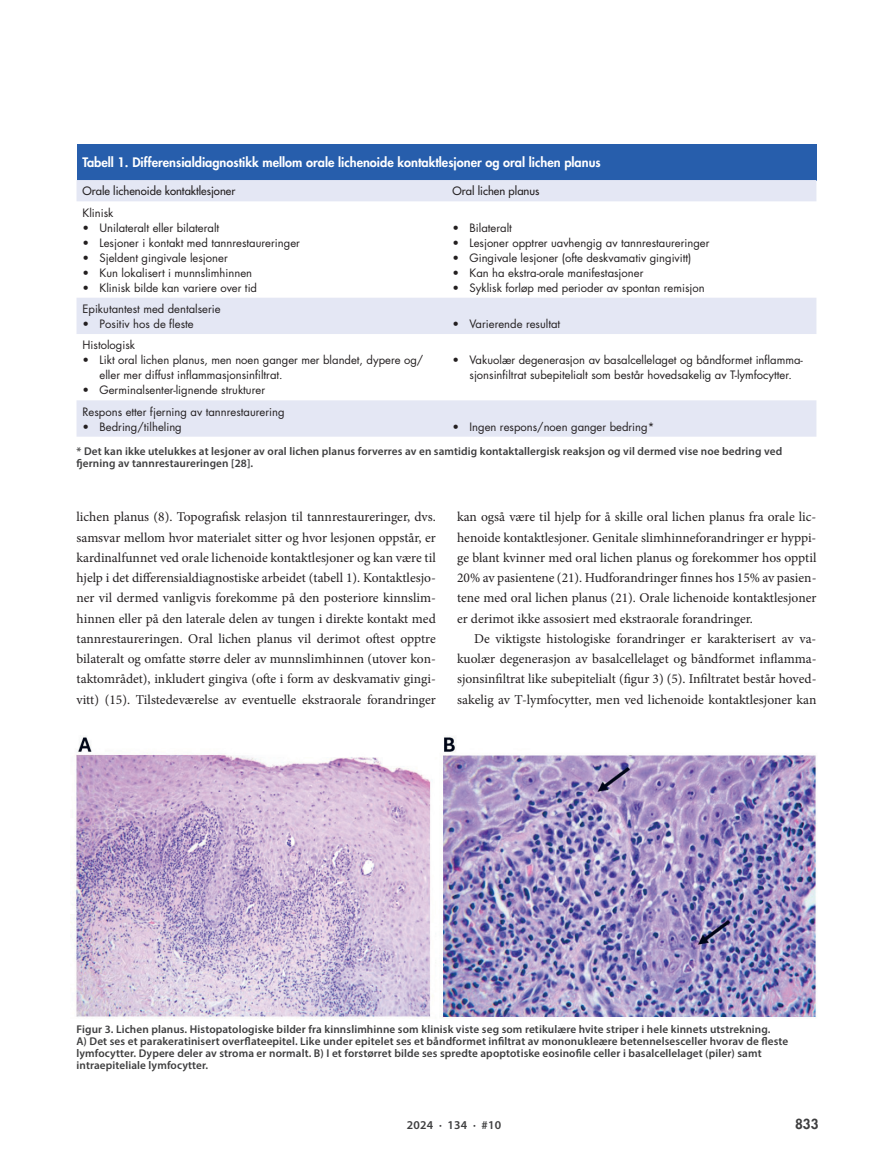
<style>
.page{position:relative;width:893px;height:1149px;background:#fff}
.page>*{position:absolute;margin:0;border:0;box-sizing:border-box;transform-origin:0 0}
.t1{font:13.5px/20.2px "Minion Pro";color:#231f20;text-align:justify}
.t2{font:800 13.5px "Futura Std";color:#3e3e3f}
.t3{font:800 12.75px "Futura Std";color:#fff}
.t4{font:600 12px "Myriad Pro";letter-spacing:.02em;color:#3e3e3f}
.t5{font:11.25px/15px "Futura Std";color:#231f20}
.t6{font:600 11.25px/12px "Myriad Pro";letter-spacing:.01em;color:#3e3e3f}
.t7{font:500 11.25px "Futura Std";color:#231f20}
</style>
<div class="page">
<img style="left:71px;top:736px;width:746px;height:283px">
<div style="left:77px;top:144px;width:739px;height:36px;background:#275eac"></div>
<svg style="left:77px;top:180px;width:739px;height:256px"></svg>
<p class="t3" style="left:83px;top:154px;width:520px">Tabell 1. Differensialdiagnostikk mellom orale lichenoide kontaktlesjoner og oral lichen planus</p>
<p class="t7" style="left:83px;top:184px;width:154px">Orale lichenoide kontaktlesjoner</p>
<p class="t7" style="left:452px;top:184px;width:89px">Oral lichen planus</p>
<p class="t5" style="left:83px;top:205px;width:33px">Klinisk</p>
<p class="t5" style="left:83px;top:220px;width:138px">• Unilateralt eller bilateralt</p>
<p class="t5" style="left:83px;top:235px;width:219px">• Lesjoner i kontakt med tannrestaureringer</p>
<p class="t5" style="left:83px;top:250px;width:147px">• Sjeldent gingivale lesjoner</p>
<p class="t5" style="left:83px;top:265px;width:171px">• Kun lokalisert i munnslimhinnen</p>
<p class="t5" style="left:83px;top:280px;width:176px">• Klinisk bilde kan variere over tid</p>
<p class="t5" style="left:452px;top:220px;width:61px">• Bilateralt</p>
<p class="t5" style="left:452px;top:235px;width:259px">• Lesjoner opptrer uavhengig av tannrestaureringer</p>
<p class="t5" style="left:452px;top:250px;width:240px">• Gingivale lesjoner (ofte deskvamativ gingivitt)</p>
<p class="t5" style="left:452px;top:265px;width:192px">• Kan ha ekstra-orale manifestasjoner</p>
<p class="t5" style="left:452px;top:280px;width:254px">• Syklisk forløp med perioder av spontan remisjon</p>
<p class="t5" style="left:83px;top:301px;width:140px">Epikutantest med dentalserie</p>
<p class="t5" style="left:83px;top:316px;width:113px">• Positiv hos de fleste</p>
<p class="t5" style="left:452px;top:316px;width:109px">• Varierende resultat</p>
<p class="t5" style="left:83px;top:337px;width:54px">Histologisk</p>
<p class="t5" style="left:100px;top:352px;width:325px;text-indent:-17px">• Likt oral lichen planus, men noen ganger mer blandet, dypere og/ eller mer diffust inflammasjonsinfiltrat.</p>
<p class="t5" style="left:83px;top:382px;width:184px">• Germinalsenter-lignende strukturer</p>
<p class="t5" style="left:452px;top:352px;width:352px;text-align:center">• Vakuolær degenerasjon av basalcellelaget og båndformet inflamma&shy;sjonsinfiltrat subepitelialt som består hovedsakelig av T-lymfocytter.</p>
<p class="t5" style="left:83px;top:404px;width:204px">Respons etter fjerning av tannrestaurering</p>
<p class="t5" style="left:83px;top:419px;width:101px">• Bedring/tilheling</p>
<p class="t5" style="left:452px;top:419px;width:203px">• Ingen respons/noen ganger bedring*</p>
<p class="t6" style="left:77px;top:444px;width:707px">* Det kan ikke utelukkes at lesjoner av oral lichen planus forverres av en samtidig kontaktallergisk reaksjon og vil dermed vise noe bedring ved fjerning av tannrestaureringen [28].</p>
<p class="t1" style="left:77px;top:506px;width:361px">lichen planus (8). Topografisk relasjon til tannrestaureringer, dvs. samsvar mellom hvor materialet sitter og hvor lesjonen oppstår, er kardinalfunnet ved orale lichenoide kontaktlesjoner og kan være til hjelp i det differensialdiagnostiske arbeidet (tabell 1). Kontaktlesjo&shy;ner vil dermed vanligvis forekomme på den posteriore kinnslim&shy;hinnen eller på den laterale delen av tungen i direkte kontakt med tannrestaureringen. Oral lichen planus vil derimot oftest opptre bilateralt og omfatte større deler av munnslimhinnen (utover kon&shy;taktområdet), inkludert gingiva (ofte i form av deskvamativ gingi&shy;vitt) (15). Tilstedeværelse av eventuelle ekstraorale forandringer</p>
<p class="t1" style="left:457px;top:506px;width:361px">kan også være til hjelp for å skille oral lichen planus fra orale lic&shy;henoide kontaktlesjoner. Genitale slimhinneforandringer er hyppi&shy;ge blant kvinner med oral lichen planus og forekommer hos opptil 20% av pasientene (21). Hudforandringer finnes hos 15% av pasien&shy;tene med oral lichen planus (21). Orale lichenoide kontaktlesjoner er derimot ikke assosiert med ekstraorale forandringer.</p>
<p class="t1" style="left:457px;top:628px;width:361px;text-indent:17px">De viktigste histologiske forandringer er karakterisert av va&shy;kuolær degenerasjon av basalcellelaget og båndformet inflamma&shy;sjonsinfiltrat like subepitelialt (figur 3) (5). Infiltratet består hoved&shy;sakelig av T-lymfocytter, men ved lichenoide kontaktlesjoner kan</p>
<p class="t6" style="left:77px;top:1022px;width:713px">Figur 3. Lichen planus. Histopatologiske bilder fra kinnslimhinne som klinisk viste seg som retikulære hvite striper i hele kinnets utstrekning.<br>A) Det ses et parakeratinisert overflateepitel. Like under epitelet ses et båndformet infiltrat av mononukleære betennelsesceller hvorav de fleste lymfocytter. Dypere deler av stroma er normalt. B) I et forstørret bilde ses spredte apoptotiske eosinofile celler i basalcellelaget (piler) samt intraepiteliale lymfocytter.</p>
<p class="t4" style="left:407px;top:1117px;width:96px">2024 · 134 · #10</p>
<p class="t2" style="left:795px;top:1115px;width:25px">833</p>
</div>
